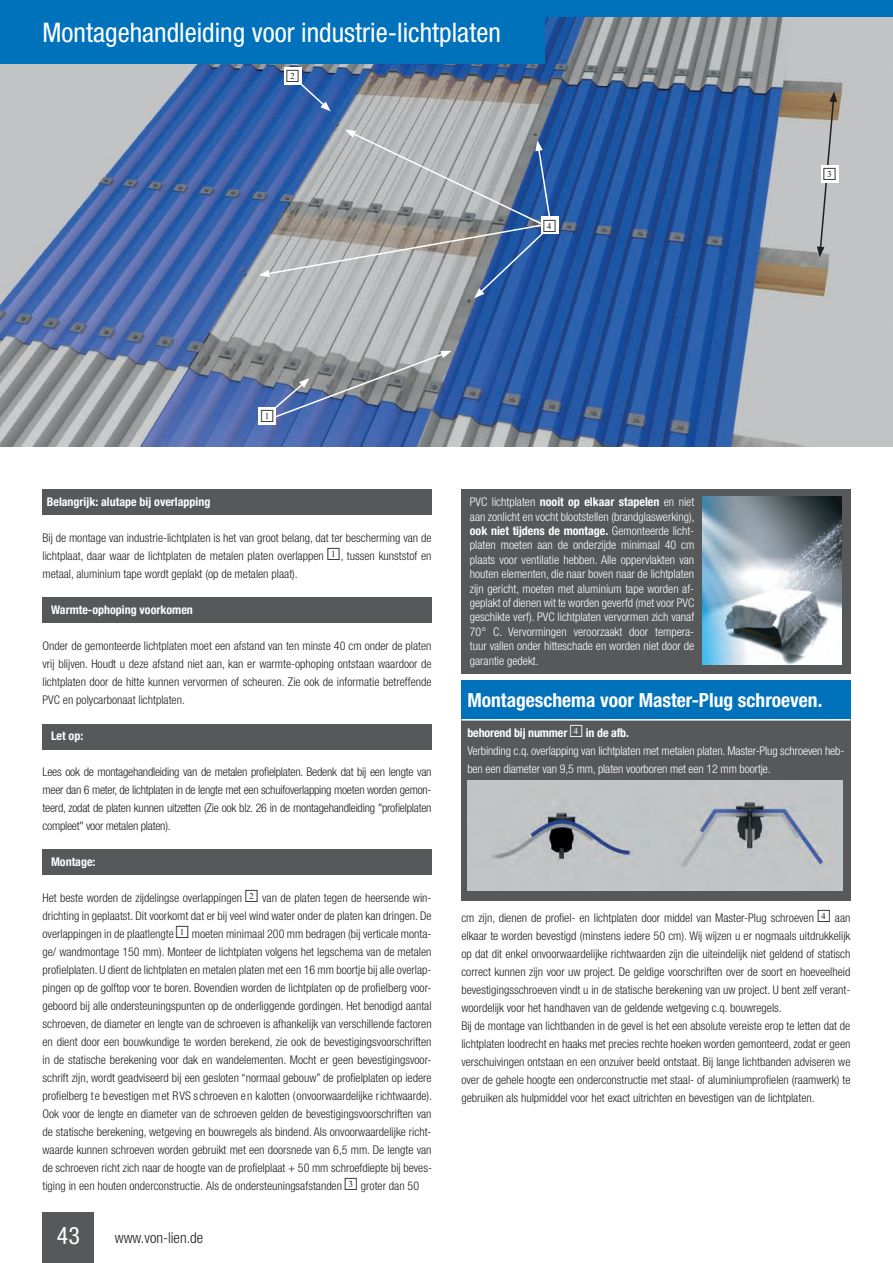
<style>
.page{position:relative;width:893px;height:1263px;background:#fff}
.page>*{position:absolute;margin:0;border:0;box-sizing:border-box;transform-origin:0 0}
.t1{font:condensed 27px "Helvetica Neue LT Pro";color:#fff}
.t2{font:700 condensed 19.5px "Helvetica Neue LT Pro";color:#fff}
.t3{font:300 condensed 15px "Helvetica Neue LT Pro";color:#231f20}
.t4{font:300 condensed 12px/18px "Helvetica Neue LT Pro";color:#231f20;text-align:justify}
.t5{font:300 condensed 12px/14.4px "Helvetica Neue LT Pro";letter-spacing:-.01em;color:#fff;text-align:justify}
.t6{font:700 condensed 12px "Helvetica Neue LT Pro";color:#fff}
.t7{font:9px "CD Numbers";color:#231f20}
.s1{font-family:"CD Numbers";font-weight:400;font-stretch:normal;font-size:9px}
.s2{font-weight:700}
</style>
<div class="page">
<div style="left:43px;top:1212px;width:51px;height:51px;background:#57585a"></div>
<img style="left:0;top:17px;width:893px;height:429px">
<div style="left:284px;top:67px;width:17px;height:17px;background:#fff"></div>
<svg style="left:298px;top:81px;width:33px;height:30px"></svg>
<div style="left:259px;top:408px;width:17px;height:17px;background:#fff"></div>
<svg style="left:817px;top:91px;width:20px;height:166px"></svg>
<div style="left:821px;top:165px;width:17px;height:17px;background:#fff"></div>
<div style="left:541px;top:217px;width:17px;height:17px;background:#fff"></div>
<svg style="left:259px;top:130px;width:294px;height:168px"></svg>
<svg style="left:272px;top:351px;width:180px;height:68px"></svg>
<div style="left:43px;top:489px;width:389px;height:25px;background:#57585a"></div>
<div style="left:43px;top:597px;width:389px;height:26px;background:#57585a"></div>
<div style="left:43px;top:724px;width:389px;height:25px;background:#57585a"></div>
<div style="left:43px;top:849px;width:389px;height:26px;background:#57585a"></div>
<div style="left:461px;top:489px;width:389px;height:184px;background:#57585a"></div>
<img style="left:703px;top:497px;width:139px;height:168px">
<div style="left:461px;top:681px;width:389px;height:39px;background:#0072bc"></div>
<div style="left:461px;top:720px;width:389px;height:180px;background:#57585a"></div>
<hr style="left:461px;top:719px;width:389px;height:2px;background:#fff">
<img style="left:468px;top:780px;width:375px;height:111px">
<div style="left:0;top:0;width:544px;height:64px;background:#0072bc"></div>
<div style="left:0;top:0;width:893px;height:17px;background:#0072bc"></div>
<h1 class="t1" style="left:43px;top:16px;width:460px">Montagehandleiding voor industrie-lichtplaten</h1>
<p class="t7" style="left:286px;top:75px;width:15px">2</p>
<p class="t7" style="left:543px;top:225px;width:15px">4</p>
<p class="t7" style="left:823px;top:173px;width:15px">3</p>
<p class="t7" style="left:261px;top:416px;width:15px">1</p>
<p class="t6" style="left:47px;top:495px;width:165px">Belangrijk: alutape bij overlapping</p>
<p class="t4" style="left:43px;top:529px;width:391px">Bij de montage van industrie-lichtplaten is het van groot belang, dat ter bescherming van de lichtplaat, daar waar de lichtplaten de metalen platen overlappen <span class="s1">1</span>, tussen kunststof en metaal, aluminium tape wordt geplakt (op de metalen plaat).</p>
<p class="t6" style="left:51px;top:603px;width:143px">Warmte-ophoping voorkomen</p>
<p class="t4" style="left:43px;top:637px;width:391px">Onder de gemonteerde lichtplaten moet een afstand van ten minste 40 cm onder de platen vrij blijven. Houdt u deze afstand niet aan, kan er warmte-ophoping ontstaan waardoor de lichtplaten door de hitte kunnen vervormen of scheuren. Zie ook de informatie betreffende PVC en polycarbonaat lichtplaten.</p>
<p class="t6" style="left:51px;top:729px;width:34px">Let op:</p>
<p class="t4" style="left:43px;top:763px;width:391px">Lees ook de montagehandleiding van de metalen profielplaten. Bedenk dat bij een lengte van meer dan 6 meter, de lichtplaten in de lengte met een schuifoverlapping moeten worden gemon&shy;teerd, zodat de platen kunnen uitzetten (Zie ook blz. 26 in de montagehandleiding "profielplaten compleet" voor metalen platen).</p>
<p class="t6" style="left:51px;top:855px;width:46px">Montage:</p>
<p class="t4" style="left:43px;top:889px;width:391px">Het beste worden de zijdelingse overlappingen <span class="s1">2</span> van de platen tegen de heersende win&shy;drichting in geplaatst. Dit voorkomt dat er bij veel wind water onder de platen kan dringen. De overlappingen in de plaatlengte <span class="s1">1</span> moeten minimaal 200 mm bedragen (bij verticale monta&shy;ge/ wandmontage 150 mm). Monteer de lichtplaten volgens het legschema van de metalen profielplaten. U dient de lichtplaten en metalen platen met een 16 mm boortje bij alle overlap&shy;pingen op de golftop voor te boren. Bovendien worden de lichtplaten op de profielberg voor&shy;geboord bij alle ondersteuningspunten op de onderliggende gordingen. Het benodigd aantal schroeven, de diameter en lengte van de schroeven is afhankelijk van verschillende factoren en dient door een bouwkundige te worden berekend, zie ook de bevestigingsvoorschriften in de statische berekening voor dak en wandelementen. Mocht er geen bevestigingsvoor&shy;schrift zijn, wordt geadviseerd bij een gesloten “normaal gebouw” de profielplaten op iedere profielberg te bevestigen met RVS schroeven en kalotten (onvoorwaardelijke richtwaarde).<br>Ook voor de lengte en diameter van de schroeven gelden de bevestigingsvoorschriften van de statische berekening, wetgeving en bouwregels als bindend. Als onvoorwaardelijke richt&shy;waarde kunnen schroeven worden gebruikt met een doorsnede van 6,5 mm. De lengte van de schroeven richt zich naar de hoogte van de profielplaat + 50 mm schroefdiepte bij beves&shy;tiging in een houten onderconstructie. Als de ondersteuningsafstanden <span class="s1">3</span> groter dan 50</p>
<p class="t3" style="left:115px;top:1229px;width:90px">www.von-lien.de</p>
<p class="t5" style="left:470px;top:495px;width:226px">PVC lichtplaten <span class="s2">nooit op elkaar stapelen</span> en niet aan zonlicht en vocht blootstellen (brandglaswerking), <span class="s2">ook niet tijdens de montage.</span> Gemonteerde licht&shy;platen moeten aan de onderzijde minimaal 40 cm plaats voor ventilatie hebben. Alle oppervlakten van houten elementen, die naar boven naar de lichtplaten zijn gericht, moeten met aluminium tape worden af&shy;geplakt of dienen wit te worden geverfd (met voor PVC geschikte verf). PVC lichtplaten vervormen zich vanaf 70° C. Vervormingen veroorzaakt door tempera&shy;tuur vallen onder hitteschade en worden niet door de garantie gedekt.</p>
<h2 class="t2" style="left:467px;top:688px;width:356px">Montageschema voor Master-Plug schroeven.</h2>
<p class="t5" style="left:467px;top:723px;width:379px;line-height:18px;text-align:left"><span class="s2">behorend bij nummer</span> <span class="s1">4</span> <span class="s2">in de afb.<br></span>Verbinding c.q. overlapping van lichtplaten met metalen platen. Master-Plug schroeven heb&shy;ben een diameter van 9,5 mm, platen voorboren met een 12 mm boortje.</p>
<p class="t4" style="left:461px;top:908px;width:391px;text-align:left">cm zijn, dienen de profiel- en lichtplaten door middel van Master-Plug schroeven <span class="s1">4</span> aan elkaar te worden bevestigd (minstens iedere 50 cm). Wij wijzen u er nogmaals uitdrukkelijk op dat dit enkel onvoorwaardelijke richtwaarden zijn die uiteindelijk niet geldend of statisch correct kunnen zijn voor uw project. De geldige voorschriften over de soort en hoeveelheid bevestigingsschroeven vindt u in de statische berekening van uw project. U bent zelf verant&shy;woordelijk voor het handhaven van de geldende wetgeving c.q. bouwregels.<br>Bij de montage van lichtbanden in de gevel is het een absolute vereiste erop te letten dat de lichtplaten loodrecht en haaks met precies rechte hoeken worden gemonteerd, zodat er geen verschuivingen ontstaan en een onzuiver beeld ontstaat. Bij lange lichtbanden adviseren we over de gehele hoogte een onderconstructie met staal- of aluminiumprofielen (raamwerk) te gebruiken als hulpmiddel voor het exact uitrichten en bevestigen van de lichtplaten.</p>
</div>
